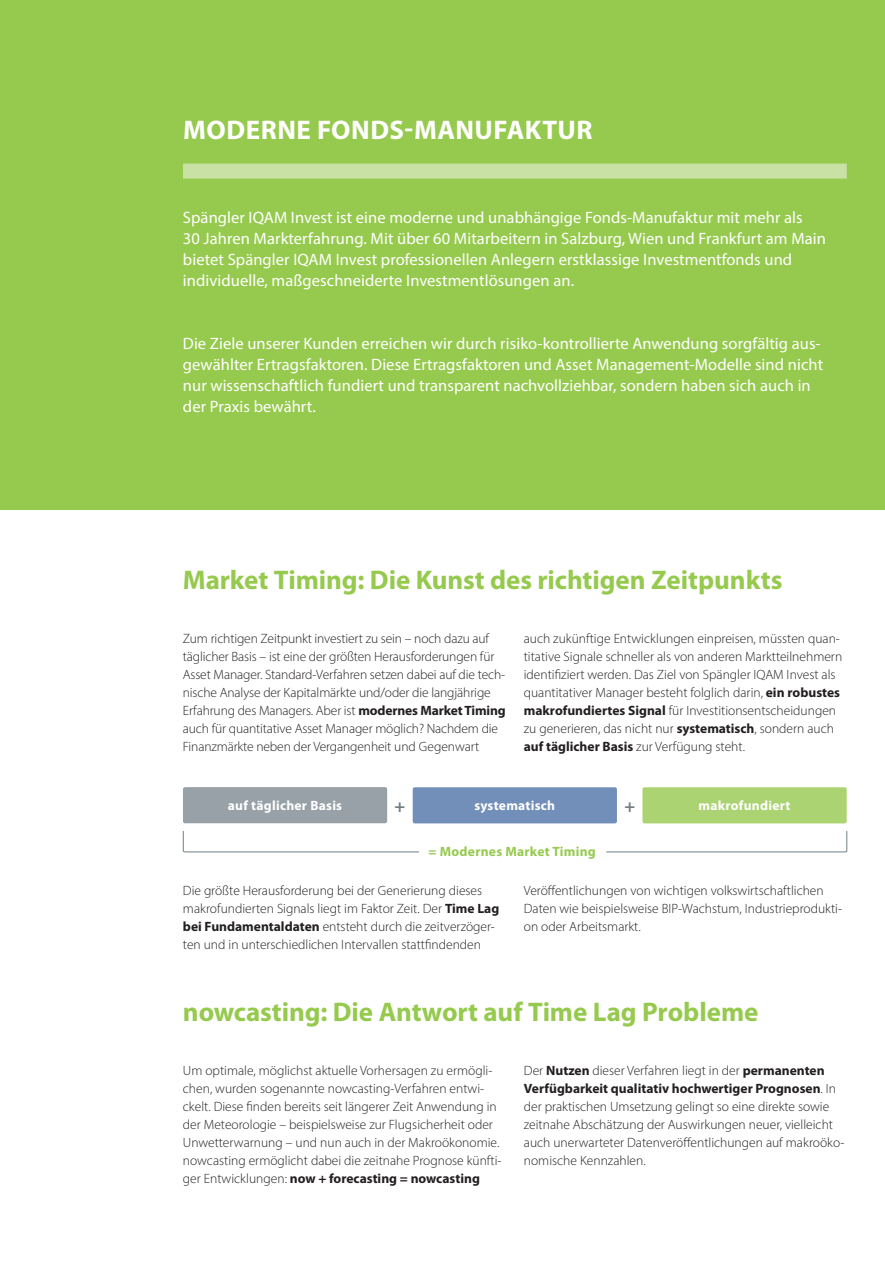
<style>
.page{position:relative;width:885px;height:1263px;background:#fff}
.page>*{position:absolute;margin:0;border:0;box-sizing:border-box;transform-origin:0 0}
.t1{font:700 27px "Myriad Pro";letter-spacing:-.005em;color:#96ca4e}
.t2{font:700 27px "Myriad Pro";letter-spacing:.02em;color:#fff}
.t3{font:700 18px "Myriad Pro";color:#717d83}
.t4{font:16.5px/21px "Myriad Pro";letter-spacing:.005em;color:#fff}
.t5{font:300 13.5px/18px "Myriad Pro";color:#231f20}
.t6{font:700 13.5px "Myriad Pro";letter-spacing:.02em;color:#fff}
.t7{font:700 13.5px "Myriad Pro";letter-spacing:.02em;color:#96ca4e}
.s1{font-weight:700}
</style>
<div class="page">
<div style="left:0;top:0;width:884px;height:509px;background:#96ca4e"></div>
<div style="left:183px;top:164px;width:663px;height:15px;background:#c9e1a4"></div>
<div style="left:412px;top:787px;width:205px;height:36px;background:#728fb9;border-radius:2px"></div>
<div style="left:642px;top:787px;width:204px;height:36px;background:#acd371;border-radius:2px"></div>
<div style="left:183px;top:787px;width:204px;height:36px;background:#97a1a7;border-radius:2px"></div>
<svg style="left:182px;top:831px;width:665px;height:22px"></svg>
<div style="left:419px;top:846px;width:187px;height:10px;background:#fff;border-radius:2px"></div>
<h1 class="t2" style="left:183px;top:115px;width:411px">MODERNE FONDS-MANUFAKTUR</h1>
<p class="t4" style="left:183px;top:207px;width:644px">Spängler IQAM Invest ist eine moderne und unabhängige Fonds-Manufaktur mit mehr als<br>30 Jahren Markterfahrung. Mit über 60 Mitarbeitern in Salzburg, Wien und Frankfurt am Main bietet Spängler IQAM Invest professionellen Anlegern erstklassige Investmentfonds und individuelle, maßgeschneiderte Investmentlösungen an.</p>
<p class="t4" style="left:183px;top:333px;width:641px">Die Ziele unserer Kunden erreichen wir durch risiko-kontrollierte Anwendung sorgfältig aus&shy;gewählter Ertragsfaktoren. Diese Ertragsfaktoren und Asset Management-Modelle sind nicht nur wissenschaftlich fundiert und transparent nachvollziehbar, sondern haben sich auch in der Praxis bewährt.</p>
<h1 class="t1" style="left:183px;top:565px;width:601px">Market Timing: Die Kunst des richtigen Zeitpunkts</h1>
<p class="t5" style="left:183px;top:629px;width:324px">Zum richtigen Zeitpunkt investiert zu sein – noch dazu auf täglicher Basis – ist eine der größten Herausforderungen für Asset Manager. Standard-Verfahren setzen dabei auf die tech&shy;nische Analyse der Kapitalmärkte und/oder die langjährige Erfahrung des Managers. Aber ist <span class="s1">modernes Market Timing </span>auch für quantitative Asset Manager möglich? Nachdem die Finanzmärkte neben der Vergangenheit und Gegenwart</p>
<p class="t5" style="left:523px;top:629px;width:320px">auch zukünftige Entwicklungen einpreisen, müssten quan&shy;titative Signale schneller als von anderen Marktteilnehmern identifiziert werden. Das Ziel von Spängler IQAM Invest als quantitativer Manager besteht folglich darin, <span class="s1">ein robustes makrofundiertes Signal</span> für Investitionsentscheidungen zu generieren, das nicht nur <span class="s1">systematisch</span>, sondern auch <span class="s1">auf täglicher Basis</span> zur Verfügung steht.</p>
<p class="t6" style="left:228px;top:798px;width:116px">auf täglicher Basis</p>
<h2 class="t3" style="left:394px;top:796px;width:12px">+</h2>
<p class="t6" style="left:474px;top:798px;width:82px">systematisch</p>
<h2 class="t3" style="left:624px;top:796px;width:12px">+</h2>
<p class="t6" style="left:698px;top:798px;width:93px">makrofundiert</p>
<p class="t7" style="left:428px;top:844px;width:169px">= Modernes Market Timing</p>
<p class="t5" style="left:183px;top:881px;width:318px">Die größte Herausforderung bei der Generierung dieses makrofundierten Signals liegt im Faktor Zeit. Der <span class="s1">Time Lag bei Fundamentaldaten</span> entsteht durch die zeitverzöger&shy;ten und in unterschiedlichen Intervallen stattfindenden</p>
<p class="t5" style="left:523px;top:881px;width:320px">Veröffentlichungen von wichtigen volkswirtschaftlichen<br>Daten wie beispielsweise BIP-Wachstum, Industrieprodukti&shy;on oder Arbeitsmarkt.</p>
<h1 class="t1" style="left:183px;top:997px;width:577px">nowcasting: Die Antwort auf Time Lag Probleme</h1>
<p class="t5" style="left:183px;top:1061px;width:320px">Um optimale, möglichst aktuelle Vorhersagen zu ermögli&shy;chen, wurden sogenannte nowcasting-Verfahren entwi&shy;ckelt. Diese finden bereits seit längerer Zeit Anwendung in der Meteorologie – beispielsweise zur Flugsicherheit oder Unwetterwarnung – und nun auch in der Makroökonomie. nowcasting ermöglicht dabei die zeitnahe Prognose künfti&shy;ger Entwicklungen: <span class="s1">now + forecasting = nowcasting</span></p>
<p class="t5" style="left:524px;top:1061px;width:322px">Der <span class="s1">Nutzen</span> dieser Verfahren liegt in der <span class="s1">permanenten Verfügbarkeit qualitativ hochwertiger Prognosen</span>. In der praktischen Umsetzung gelingt so eine direkte sowie zeitnahe Abschätzung der Auswirkungen neuer, vielleicht auch unerwarteter Datenveröffentlichungen auf makroöko&shy;nomische Kennzahlen.</p>
</div>
